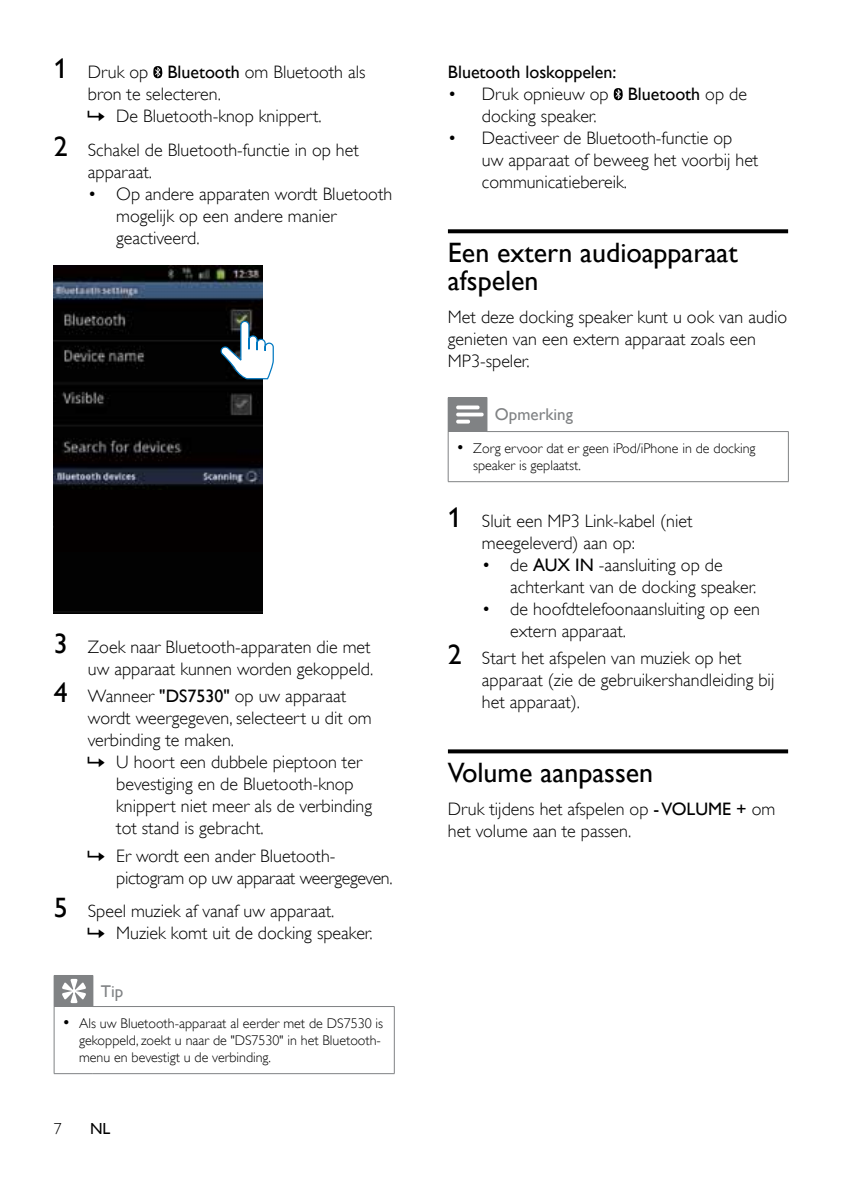
<style>
.page{position:relative;width:842px;height:1191px;background:#fff}
.page>*{position:absolute;margin:0;border:0;box-sizing:border-box;transform-origin:0 0}
.t1{font:28px/28px "Gill Sans Alt One WGL";color:#000}
.t2{font:18px/22px "Gill Sans Alt One WGL Light";color:#000}
.t3{font:18px/22px "Gill Sans Alt One WGL Light";letter-spacing:-.02em;color:#000}
.t4{font:18px "Gill Sans Alt One WGL";color:#000}
.t5{font:17px "Gill Sans Alt One WGL";color:#808284}
.t6{font:16px "Gill Sans Alt One WGL";color:#000}
.t7{font:16px "Gill Sans Alt One WGL Light";color:#000}
.t8{font:14px/17px "Gill Sans Alt One WGL Light";color:#000}
.s1{font-family:"Gill Sans Alt One WGL";font-size:28px}
.s2{font-family:"Gill Sans Alt One WGL"}
.s3{font-size:17px}
</style>
<div class="page">
<svg style="left:153px;top:66px;width:9px;height:12px"></svg>
<div style="left:54px;top:975px;width:39px;height:31px;background:#808284"></div>
<hr style="left:93px;top:975px;width:1px;height:31px;background:#808284">
<hr style="left:93px;top:1006px;width:302px;height:1px;background:#808284">
<hr style="left:54px;top:1006px;width:1px;height:67px;background:#808284">
<hr style="left:54px;top:1073px;width:39px;height:1px;background:#808284">
<hr style="left:93px;top:1073px;width:302px;height:1px;background:#808284">
<hr style="left:394px;top:1006px;width:1px;height:67px;background:#808284">
<svg style="left:62px;top:979px;width:24px;height:24px"></svg>
<img style="left:54px;top:265px;width:209px;height:348px">
<svg style="left:219px;top:320px;width:55px;height:60px"></svg>
<div style="left:54px;top:490px;width:209px;height:62px;background:#030000"></div>
<svg style="left:448px;top:229px;width:340px;height:4px"></svg>
<svg style="left:448px;top:749px;width:340px;height:4px"></svg>
<svg style="left:614px;top:88px;width:9px;height:12px"></svg>
<div style="left:448px;top:397px;width:39px;height:34px;background:#808284"></div>
<hr style="left:487px;top:398px;width:1px;height:33px;background:#808284">
<hr style="left:487px;top:431px;width:302px;height:1px;background:#808284">
<hr style="left:448px;top:431px;width:1px;height:50px;background:#808284">
<hr style="left:448px;top:481px;width:39px;height:1px;background:#808284">
<hr style="left:487px;top:481px;width:302px;height:1px;background:#808284">
<hr style="left:788px;top:432px;width:1px;height:49px;background:#808284">
<svg style="left:456px;top:405px;width:28px;height:18px"></svg>
<p class="t2" style="left:54px;top:61px;width:313px"><span class="s1">1</span> Druk op <span class="s2">Bluetooth</span> om Bluetooth als</p>
<p class="t2" style="left:88px;top:83px;width:135px">bron te selecteren.</p>
<p class="t2" style="left:116px;top:105px;width:207px">De Bluetooth-knop knippert.</p>
<p class="t2" style="left:88px;top:139px;width:272px;text-indent:-34px"><span class="s1">2</span> Schakel de Bluetooth-functie in op het apparaat.</p>
<p class="t2" style="left:116px;top:183px;width:278px;text-indent:-28px">• Op andere apparaten wordt Bluetooth mogelijk op een andere manier geactiveerd.</p>
<p class="t2" style="left:54px;top:635px;width:321px;text-align:right"><span class="s1">3</span> Zoek naar Bluetooth-apparaten die met uw apparaat kunnen worden gekoppeld.</p>
<p class="t2" style="left:88px;top:685px;width:285px;text-indent:-34px"><span class="s1">4</span> Wanneer <span class="s2">"DS7530"</span> op uw apparaat wordt weergegeven, selecteert u dit om verbinding te maken.</p>
<p class="t2" style="left:116px;top:751px;width:257px">U hoort een dubbele pieptoon ter bevestiging en de Bluetooth-knop knippert niet meer als de verbinding tot stand is gebracht.</p>
<p class="t3" style="left:116px;top:845px;width:278px">Er wordt een ander Bluetooth&shy;pictogram op uw apparaat weergegeven.</p>
<p class="t2" style="left:116px;top:900px;width:258px;text-indent:-62px"><span class="s1">5</span> Speel muziek af vanaf uw apparaat.<br>Muziek komt uit de docking speaker.</p>
<p class="t5" style="left:101px;top:979px;width:24px">Tip</p>
<p class="t8" style="left:79px;top:1015px;width:306px;text-indent:-17px"><span class="s3">•</span> Als uw Bluetooth-apparaat al eerder met de DS7530 is gekoppeld, zoekt u naar de "DS7530" in het Bluetooth&shy;menu en bevestigt u de verbinding.</p>
<p class="t7" style="left:54px;top:1118px;width:9px">7</p>
<p class="t6" style="left:90px;top:1118px;width:22px">NL</p>
<p class="t4" style="left:448px;top:60px;width:170px">Bluetooth loskoppelen:</p>
<p class="t2" style="left:482px;top:83px;width:267px;text-indent:-34px">• Druk opnieuw op <span class="s2">Bluetooth</span> op de docking speaker.</p>
<p class="t2" style="left:482px;top:127px;width:278px;text-indent:-34px">• Deactiveer de Bluetooth-functie op uw apparaat of beweeg het voorbij het communicatiebereik.</p>
<h1 class="t1" style="left:448px;top:238px;width:291px">Een extern audioapparaat afspelen</h1>
<p class="t2" style="left:448px;top:306px;width:341px">Met deze docking speaker kunt u ook van audio genieten van een extern apparaat zoals een<br>MP3-speler.</p>
<p class="t5" style="left:495px;top:403px;width:80px">Opmerking</p>
<p class="t8" style="left:473px;top:440px;width:284px;text-indent:-17px"><span class="s3">•</span> Zorg ervoor dat er geen iPod/iPhone in de docking speaker is geplaatst.</p>
<p class="t2" style="left:482px;top:509px;width:212px;text-indent:-34px"><span class="s1">1</span> Sluit een MP3 Link-kabel (niet meegeleverd) aan op:</p>
<p class="t2" style="left:510px;top:553px;width:247px;text-indent:-28px">• de <span class="s2">AUX IN</span> -aansluiting op de achterkant van de docking speaker.</p>
<p class="t2" style="left:510px;top:597px;width:251px;text-indent:-28px">• de hoofdtelefoonaansluiting op een extern apparaat.</p>
<p class="t2" style="left:482px;top:647px;width:294px;text-indent:-34px"><span class="s1">2</span> Start het afspelen van muziek op het apparaat (zie de gebruikershandleiding bij het apparaat).</p>
<h1 class="t1" style="left:448px;top:758px;width:207px">Volume aanpassen</h1>
<p class="t2" style="left:448px;top:798px;width:329px">Druk tijdens het afspelen op <span class="s2">- VOLUME +</span> om het volume aan te passen.</p>
</div>
